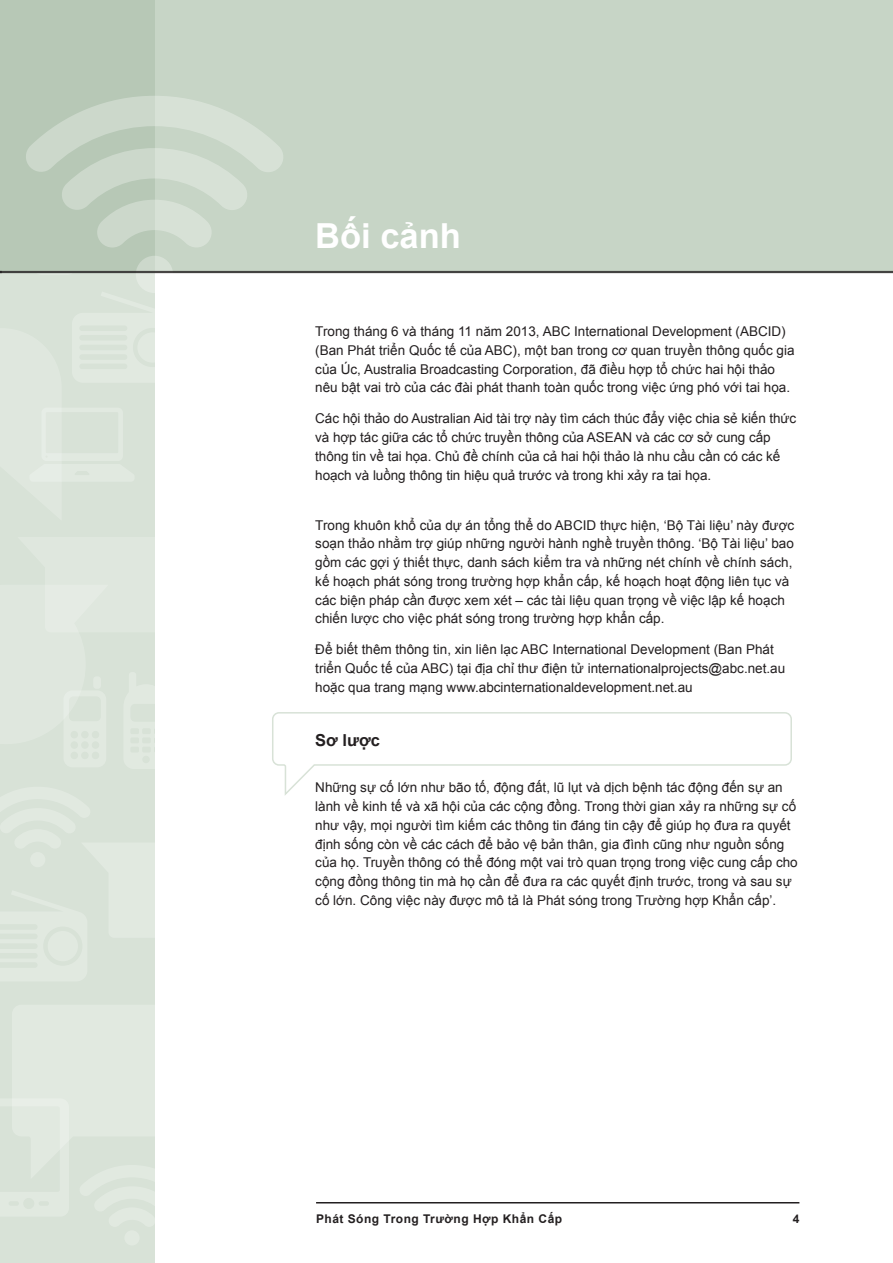
<style>
.page{position:relative;width:893px;height:1263px;background:#fff}
.page>*{position:absolute;margin:0;border:0;box-sizing:border-box;transform-origin:0 0}
.t1{font:700 34.5px "Arial";color:#fff}
.t2{font:700 16.5px "Arial";color:#231f20}
.t3{font:13.5px/18.8px "Arial";color:#231f20}
.t4{font:700 12px "Arial";letter-spacing:.04em;color:#231f20}
</style>
<div class="page">
<hr style="left:316px;top:1202px;width:483px;height:1px;background:#231f20">
<div style="left:0;top:0;width:155px;height:1263px;background:#d8e2d7"></div>
<div style="left:124px;top:1230px;width:16px;height:15px;background:#e1e9e0;border-radius:50%"></div>
<svg style="left:45px;top:585px;width:63px;height:134px"></svg>
<svg style="left:29px;top:408px;width:33px;height:74px"></svg>
<svg style="left:12px;top:1098px;width:57px;height:52px"></svg>
<div style="left:0;top:0;width:893px;height:272px;background:#c7d5c6"></div>
<svg style="left:272px;top:712px;width:520px;height:83px"></svg>
<svg style="left:136px;top:256px;width:37px;height:37px"></svg>
<svg style="left:0;top:0;width:285px;height:275px"></svg>
<hr style="left:0;top:271px;width:893px;height:2px;background:#231f20">
<h1 class="t1" style="left:315px;top:213px;width:147px">Bối cảnh</h1>
<p class="t3" style="left:315px;top:322px;width:481px">Trong tháng 6 và tháng 11 năm 2013, ABC International Development (ABCID) (Ban Phát triển Quốc tế của ABC), một ban trong cơ quan truyền thông quốc gia của Úc, Australia Broadcasting Corporation, đã điều hợp tổ chức hai hội thảo nêu bật vai trò của các đài phát thanh toàn quốc trong việc ứng phó với tai họa.</p>
<p class="t3" style="left:315px;top:409px;width:482px">Các hội thảo do Australian Aid tài trợ này tìm cách thúc đẩy việc chia sẻ kiến thức và hợp tác giữa các tổ chức truyền thông của ASEAN và các cơ sở cung cấp thông tin về tai họa. Chủ đề chính của cả hai hội thảo là nhu cầu cần có các kế hoạch và luồng thông tin hiệu quả trước và trong khi xảy ra tai họa.</p>
<p class="t3" style="left:315px;top:515px;width:480px">Trong khuôn khổ của dự án tổng thể do ABCID thực hiện, ‘Bộ Tài liệu’ này được soạn thảo nhằm trợ giúp những người hành nghề truyền thông. ‘Bộ Tài liệu’ bao gồm các gợi ý thiết thực, danh sách kiểm tra và những nét chính về chính sách, kế hoạch phát sóng trong trường hợp khẩn cấp, kế hoạch hoạt động liên tục và các biện pháp cần được xem xét – các tài liệu quan trọng về việc lập kế hoạch chiến lược cho việc phát sóng trong trường hợp khẩn cấp.</p>
<p class="t3" style="left:315px;top:640px;width:471px">Để biết thêm thông tin, xin liên lạc ABC International Development (Ban Phát triển Quốc tế của ABC) tại địa chỉ thư điện tử internationalprojects@abc.net.au hoặc qua trang mạng www.abcinternationaldevelopment.net.au</p>
<p class="t2" style="left:315px;top:730px;width:66px">Sơ lược</p>
<p class="t3" style="left:315px;top:778px;width:484px">Những sự cố lớn như bão tố, động đất, lũ lụt và dịch bệnh tác động đến sự an lành về kinh tế và xã hội của các cộng đồng. Trong thời gian xảy ra những sự cố như vậy, mọi người tìm kiếm các thông tin đáng tin cậy để giúp họ đưa ra quyết định sống còn về các cách để bảo vệ bản thân, gia đình cũng như nguồn sống của họ. Truyền thông có thể đóng một vai trò quan trọng trong việc cung cấp cho cộng đồng thông tin mà họ cần để đưa ra các quyết định trước, trong và sau sự cố lớn. Công việc này được mô tả là Phát sóng trong Trường hợp Khẩn cấp’.</p>
<p class="t4" style="left:316px;top:1211px;width:248px">Phát Sóng Trong Trường Hợp Khẩn Cấp</p>
<p class="t4" style="left:793px;top:1211px;width:8px">4</p>
</div>
